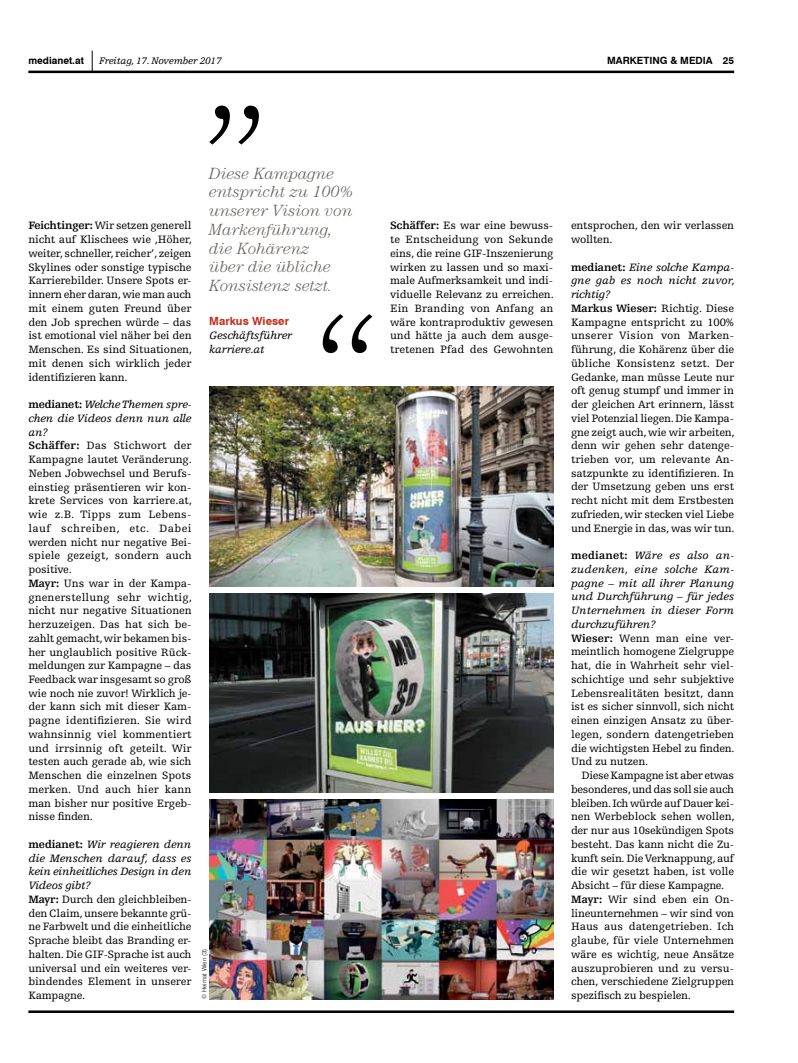
<style>
.page{position:relative;width:798px;height:1063px;background:#fff}
.page>*{position:absolute;margin:0;border:0;box-sizing:border-box;transform-origin:0 0}
.t1{font:italic 300 16.25px/18.8px "Century Std";color:#65605c}
.t2{font:11.25px/13.8px "Egyptienne FLT Std";letter-spacing:-.015em;color:#000}
.t3{font:italic 11.25px/13.8px "Egyptienne FLT Std";letter-spacing:-.02em;color:#000}
.t4{font:700 11.25px "Swiss 721 BT";color:#c32d1c}
.t5{font:700 10px "Swiss 721 BT";color:#000}
.t6{font:italic 10px "Egyptienne FLT Std";letter-spacing:-.02em;color:#000}
.t7{font:300 6.25px "Swiss 721 BT";color:#000}
.s1{font-weight:700}
.s2{font-style:italic}
</style>
<div class="page">
<svg style="left:92px;top:51px;width:1px;height:20px"></svg>
<hr style="left:28px;top:71px;width:705px;height:2px;background:#000">
<hr style="left:28px;top:1010px;width:705px;height:3px;background:#000">
<svg style="left:209px;top:106px;width:50px;height:39px"></svg>
<svg style="left:322px;top:314px;width:50px;height:39px"></svg>
<img style="left:209px;top:593px;width:344px;height:200px">
<img style="left:209px;top:387px;width:344px;height:199px">
<img style="left:209px;top:800px;width:344px;height:199px">
<p class="t5" style="left:28px;top:55px;width:57px">medianet.at</p>
<p class="t6" style="left:99px;top:56px;width:124px">Freitag, 17. November 2017</p>
<p class="t5" style="left:607px;top:55px;width:128px">marketing &amp; media 25</p>
<p class="t2" style="left:28px;top:219px;width:165px;text-align:justify"><span class="s1">Feichtinger:</span> Wir setzen generell nicht auf Klischees wie ‚Höher, weiter, schneller, reicher‘, zeigen Skylines oder sonstige typische Karrierebilder. Unsere Spots er&shy;innern eher daran, wie man auch mit einem guten Freund über den Job sprechen würde – das ist emotional viel näher bei den Menschen. Es sind Situationen, mit denen sich wirklich jeder identifizieren kann.</p>
<p class="t2" style="left:28px;top:398px;width:165px"><span class="s1">medianet:</span> <span class="s2">Welche Themen spre&shy;chen die Videos denn nun alle an?<br></span><span class="s1">Schäffer:</span> Das Stichwort der<br>Kampagne lautet Veränderung.<br>Neben Jobwechsel und Berufs&shy;einstieg präsentieren wir kon&shy;krete Services von karriere.at, wie z.B. Tipps zum Lebens&shy;lauf schreiben, etc. Dabei werden nicht nur negative Bei&shy;spiele gezeigt, sondern auch positive.<br><span class="s1">Mayr:</span> Uns war in der Kampa&shy;gnenerstellung sehr wichtig, nicht nur negative Situationen herzuzeigen. Das hat sich be&shy;zahlt gemacht, wir bekamen bis&shy;her unglaublich positive Rück&shy;meldungen zur Kampagne – das<br>Feedback war insgesamt so groß wie noch nie zuvor! Wirklich je&shy;der kann sich mit dieser Kam&shy;pagne identifizieren. Sie wird wahnsinnig viel kommentiert und irrsinnig oft geteilt. Wir testen auch gerade ab, wie sich<br>Menschen die einzelnen Spots merken. Und auch hier kann man bisher nur positive Ergeb&shy;nisse finden.</p>
<p class="t2" style="left:28px;top:838px;width:165px"><span class="s1">medianet:</span> <span class="s2">Wir reagieren denn die Menschen darauf, dass es kein einheitliches Design in den<br>Videos gibt?<br></span><span class="s1">Mayr:</span> Durch den gleichbleiben&shy;den Claim, unsere bekannte grü&shy;ne Farbwelt und die einheitliche<br>Sprache bleibt das Branding er&shy;halten. Die GIF-Sprache ist auch universal und ein weiteres ver&shy;bindendes Element in unserer<br>Kampagne.</p>
<h1 class="t1" style="left:209px;top:164px;width:146px">Diese Kampagne entspricht zu 100% unserer Vision von<br>Markenführung, die Kohärenz<br>über die übliche<br>Konsistenz setzt.</h1>
<p class="t4" style="left:209px;top:315px;width:81px">Markus Wieser</p>
<p class="t3" style="left:209px;top:329px;width:84px">Geschäftsführer karriere.at</p>
<p class="t7" style="left:200px;top:999px;width:52px;rotate:-90deg">© Heimat Wien (3)</p>
<p class="t2" style="left:390px;top:219px;width:165px;text-align:justify"><span class="s1">Schäffer:</span> Es war eine bewuss&shy;te Entscheidung von Sekunde eins, die reine GIF-Inszenierung wirken zu lassen und so maxi&shy;male Aufmerksamkeit und indi&shy;viduelle Relevanz zu erreichen.<br>Ein Branding von Anfang an wäre kontraproduktiv gewesen und hätte ja auch dem ausge&shy;tretenen Pfad des Gewohnten</p>
<p class="t2" style="left:570px;top:219px;width:164px">entsprochen, den wir verlassen wollten.</p>
<p class="t2" style="left:570px;top:260px;width:165px"><span class="s1">medianet:</span> <span class="s2">Eine solche Kampa&shy;gne gab es noch nicht zuvor, richtig?<br></span><span class="s1">Markus Wieser:</span> Richtig. Diese<br>Kampagne entspricht zu 100% unserer Vision von Marken&shy;führung, die Kohärenz über die übliche Konsistenz setzt. Der<br>Gedanke, man müsse Leute nur oft genug stumpf und immer in der gleichen Art erinnern, lässt viel Potenzial liegen. Die Kampa&shy;gne zeigt auch, wie wir arbeiten, denn wir gehen sehr datenge&shy;trieben vor, um relevante An&shy;satzpunkte zu identifizieren. In der Umsetzung geben uns erst recht nicht mit dem Erstbesten zufrieden, wir stecken viel Liebe und Energie in das, was wir tun.</p>
<p class="t2" style="left:570px;top:549px;width:165px"><span class="s1">medianet:</span> <span class="s2">Wäre es also an&shy;zudenken, eine solche Kam&shy;pagne – mit all ihrer Planung und Durchführung – für jedes<br>Unternehmen in dieser Form durchzuführen?<br></span><span class="s1">Wieser:</span> Wenn man eine ver&shy;meintlich homogene Zielgruppe hat, die in Wahrheit sehr viel&shy;schichtige und sehr subjektive<br>Lebensrealitäten besitzt, dann ist es sicher sinnvoll, sich nicht einen einzigen Ansatz zu über&shy;legen, sondern datengetrieben die wichtigsten Hebel zu finden.<br>Und zu nutzen.</p>
<p class="t2" style="left:570px;top:769px;width:165px;text-indent:11px">Diese Kampagne ist aber etwas besonderes, und das soll sie auch bleiben. Ich würde auf Dauer kei&shy;nen Werbeblock sehen wollen, der nur aus 10sekündigen Spots besteht. Das kann nicht die Zu&shy;kunft sein. Die Verknappung, auf die wir gesetzt haben, ist volle<br>Absicht – für diese Kampagne.<br><span class="s1">Mayr:</span> Wir sind eben ein On&shy;lineunternehmen – wir sind von<br>Haus aus datengetrieben. Ich glaube, für viele Unternehmen wäre es wichtig, neue Ansätze auszuprobieren und zu versu&shy;chen, verschiedene Zielgruppen spezifisch zu bespielen.</p>
</div>
